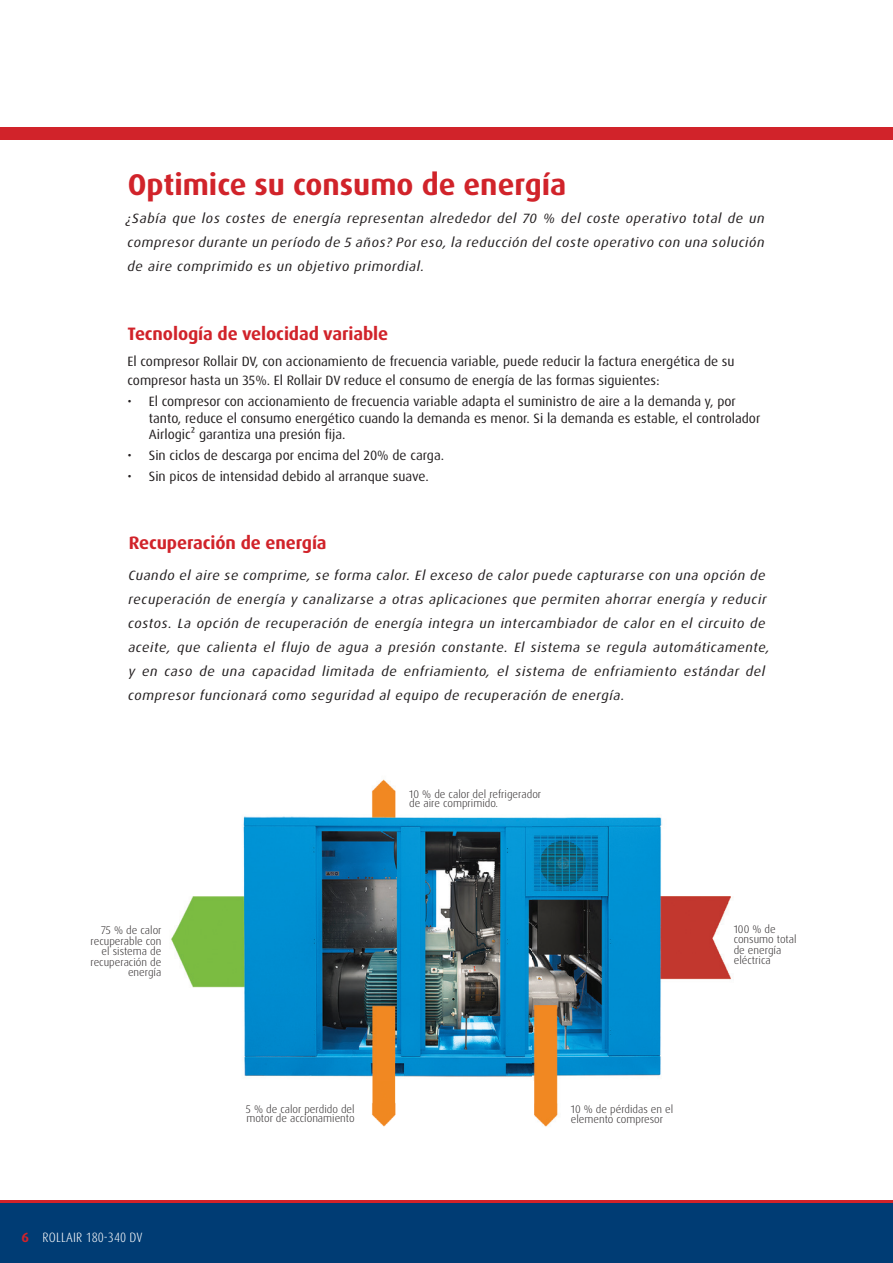
<style>
.page{position:relative;width:893px;height:1263px;background:#fff}
.page>*{position:absolute;margin:0;border:0;box-sizing:border-box;transform-origin:0 0}
.t1{font:700 30px "Dax Pro";color:#d1232a}
.t2{font:700 18px "Dax Pro";letter-spacing:-.005em;color:#d1232a}
.t3{font:italic 13.5px/24px "Dax Pro";letter-spacing:.04em;color:#231f20;scale:1.05 1}
.t4{font:13.5px/16.5px "Dax Pro";color:#231f20}
.t5{font:300 condensed 13.5px "Dax Pro";letter-spacing:.005em;color:#fff}
.t6{font:300 10.95px/10.5px "Dax Pro";color:#231f20}
.s1{font-weight:700;font-stretch:normal;color:#d1232a}
</style>
<div class="page">
<div style="left:0;top:1202px;width:893px;height:61px;background:#003c74"></div>
<hr style="left:0;top:1200px;width:893px;height:3px;background:#d1232a">
<div style="left:0;top:128px;width:893px;height:12px;background:#d1232a"></div>
<img style="left:171px;top:779px;width:560px;height:348px">
<h1 class="t1" style="left:128px;top:165px;width:440px">Optimice su consumo de energía</h1>
<p class="t3" style="left:126px;top:207px;width:610px;text-align:justify">¿Sabía que los costes de energía representan alrededor del 70 % del coste operativo total de un compresor durante un período de 5 años? Por eso, la reducción del coste operativo con una solución de aire comprimido es un objetivo primordial.</p>
<h2 class="t2" style="left:128px;top:322px;width:262px">Tecnología de velocidad variable</h2>
<p class="t4" style="left:128px;top:352px;width:609px;line-height:19.5px">El compresor Rollair DV, con accionamiento de frecuencia variable, puede reducir la factura energética de su compresor hasta un 35%. El Rollair DV reduce el consumo de energía de las formas siguientes:</p>
<p class="t4" style="left:149px;top:393px;width:613px;text-indent:-21px">• El compresor con accionamiento de frecuencia variable adapta el suministro de aire a la demanda y, por tanto, reduce el consumo energético cuando la demanda es menor. Si la demanda es estable, el controlador<br>Airlogic² garantiza una presión fija.</p>
<p class="t4" style="left:128px;top:447px;width:318px">• Sin ciclos de descarga por encima del 20% de carga.</p>
<p class="t4" style="left:128px;top:468px;width:303px">• Sin picos de intensidad debido al arranque suave.</p>
<h2 class="t2" style="left:129px;top:531px;width:199px">Recuperación de energía</h2>
<p class="t3" style="left:128px;top:563px;width:613px">Cuando el aire se comprime, se forma calor. El exceso de calor puede capturarse con una opción de recuperación de energía y canalizarse a otras aplicaciones que permiten ahorrar energía y reducir costos. La opción de recuperación de energía integra un intercambiador de calor en el circuito de aceite, que calienta el flujo de agua a presión constante. El sistema se regula automáticamente, y en caso de una capacidad limitada de enfriamiento, el sistema de enfriamiento estándar del compresor funcionará como seguridad al equipo de recuperación de energía.</p>
<p class="t6" style="left:409px;top:789px;width:133px;line-height:9.4px">10 % de calor del refrigerador de aire comprimido.</p>
<p class="t6" style="left:90px;top:925px;width:73px;text-align:right">75 % de calor recuperable con el sistema de recuperación de energía</p>
<p class="t6" style="left:734px;top:924px;width:64px">100 % de consumo total de energía eléctrica</p>
<p class="t5" style="left:21px;top:1228px;width:123px"><span class="s1">6</span> ROLLAIR 180-340 DV</p>
<p class="t6" style="left:246px;top:1104px;width:110px;line-height:9.4px">5 % de calor perdido del motor de accionamiento</p>
<p class="t6" style="left:571px;top:1104px;width:104px">10 % de pérdidas en el elemento compresor</p>
</div>
